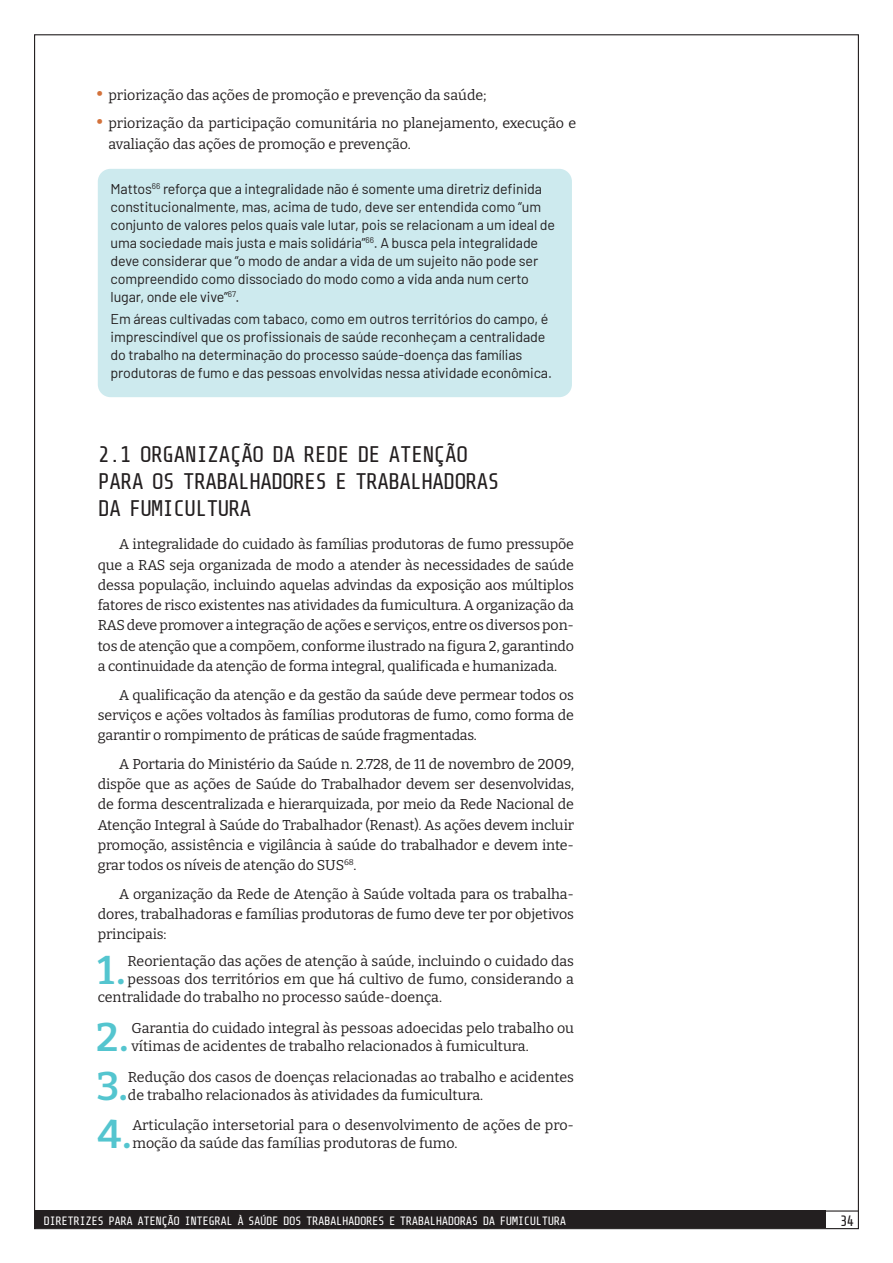
<style>
.page{position:relative;width:893px;height:1263px;background:#fff}
.page>*{position:absolute;margin:0;border:0;box-sizing:border-box;transform-origin:0 0}
.Texto_com_capitular{font:600 39.9px "Bitter";color:#54c5cf}
.TB_Subtitulo{font:22.5px/27px "Share Tech Mono";letter-spacing:-.05em;color:#231f20}
.t1{font:15px "Share Tech Mono";color:#231f20}
.TB_texto9_5_13_5{font:14.25px/20.2px "Bitter";letter-spacing:-.01em;color:#231f20;text-align:justify}
.TB_texto_atencao{font:14.25px/18px "Barlow";letter-spacing:-.01em;color:#231f20}
.Texto_com_capitular-2{font:14.25px/18px "Bitter";color:#231f20}
.TB_texto_recuo{font:14.25px/20.2px "Bitter";color:#231f20}
.t2{font:12px "Share Tech Mono";letter-spacing:-.04em;color:#fff}
.s1{font-size:21px;color:#d3723b}
</style>
<div class="page">
<div style="left:98px;top:169px;width:474px;height:228px;background:#cdeaee;border-radius:13px"></div>
<div style="left:35px;top:1210px;width:791px;height:18px;background:#231f20"></div>
<hr style="left:820px;top:1210px;width:39px;height:1px;background:#231f20">
<p class="TB_texto_recuo" style="left:96px;top:84px;width:392px"><span class="s1">•</span> priorização das ações de promoção e prevenção da saúde;</p>
<p class="TB_texto_recuo" style="left:108px;top:113px;width:469px;text-indent:-13px"><span class="s1">•</span> priorização da participação comunitária no planejamento, execução e avaliação das ações de promoção e prevenção.</p>
<p class="TB_texto_atencao" style="left:111px;top:179px;width:446px">Mattos<sup>66</sup> reforça que a integralidade não é somente uma diretriz definida constitucionalmente, mas, acima de tudo, deve ser entendida como “um conjunto de valores pelos quais vale lutar, pois se relacionam a um ideal de uma sociedade mais justa e mais solidária”<sup>66</sup>. A busca pela integralidade deve considerar que “o modo de andar a vida de um sujeito não pode ser compreendido como dissociado do modo como a vida anda num certo lugar, onde ele vive”<sup>67</sup>.</p>
<p class="TB_texto_atencao" style="left:111px;top:309px;width:443px">Em áreas cultivadas com tabaco, como em outros territórios do campo, é imprescindível que os profissionais de saúde reconheçam a centralidade do trabalho na determinação do processo saúde-doença das famílias produtoras de fumo e das pessoas envolvidas nessa atividade econômica.</p>
<p class="TB_Subtitulo" style="left:98px;top:442px;width:403px">2.1 ORGANIZAÇÃO DA REDE DE ATENÇÃO<br>PARA OS TRABALHADORES E TRABALHADORAS<br>DA FUMICULTURA</p>
<p class="TB_texto9_5_13_5" style="left:98px;top:534px;width:478px;text-indent:21px">A integralidade do cuidado às famílias produtoras de fumo pressupõe que a RAS seja organizada de modo a atender às necessidades de saúde dessa população, incluindo aquelas advindas da exposição aos múltiplos fatores de risco existentes nas atividades da fumicultura. A organização da RAS deve promover a integração de ações e serviços, entre os diversos pon&shy;tos de atenção que a compõem, conforme ilustrado na figura 2, garantindo a continuidade da atenção de forma integral, qualificada e humanizada.</p>
<p class="TB_texto9_5_13_5" style="left:98px;top:684px;width:478px;text-indent:21px">A qualificação da atenção e da gestão da saúde deve permear todos os serviços e ações voltados às famílias produtoras de fumo, como forma de garantir o rompimento de práticas de saúde fragmentadas.</p>
<p class="TB_texto9_5_13_5" style="left:98px;top:753px;width:478px;text-indent:21px">A Portaria do Ministério da Saúde n. 2.728, de 11 de novembro de 2009, dispõe que as ações de Saúde do Trabalhador devem ser desenvolvidas, de forma descentralizada e hierarquizada, por meio da Rede Nacional de Atenção Integral à Saúde do Trabalhador (Renast). As ações devem incluir promoção, assistência e vigilância à saúde do trabalhador e devem inte&shy;grar todos os níveis de atenção do SUS<sup>68</sup>.</p>
<p class="TB_texto9_5_13_5" style="left:98px;top:883px;width:478px;text-indent:21px">A organização da Rede de Atenção à Saúde voltada para os trabalha&shy;dores, trabalhadoras e famílias produtoras de fumo deve ter por objetivos principais:</p>
<p class="Texto_com_capitular" style="left:97px;top:945px;width:30px">1.</p>
<p class="Texto_com_capitular-2" style="left:128px;top:952px;width:448px">Reorientação das ações de atenção à saúde, incluindo o cuidado das</p>
<p class="Texto_com_capitular-2" style="left:128px;top:970px;width:448px">pessoas dos territórios em que há cultivo de fumo, considerando a</p>
<p class="Texto_com_capitular-2" style="left:98px;top:988px;width:346px">centralidade do trabalho no processo saúde-doença.</p>
<p class="Texto_com_capitular" style="left:96px;top:1011px;width:34px">2.</p>
<p class="Texto_com_capitular-2" style="left:132px;top:1018px;width:444px">Garantia do cuidado integral às pessoas adoecidas pelo trabalho ou vítimas de acidentes de trabalho relacionados à fumicultura.</p>
<p class="Texto_com_capitular" style="left:97px;top:1060px;width:33px">3.</p>
<p class="Texto_com_capitular-2" style="left:128px;top:1067px;width:448px">Redução dos casos de doenças relacionadas ao trabalho e acidentes de trabalho relacionados às atividades da fumicultura.</p>
<p class="Texto_com_capitular" style="left:97px;top:1109px;width:35px">4.</p>
<p class="Texto_com_capitular-2" style="left:132px;top:1116px;width:443px">Articulação intersetorial para o desenvolvimento de ações de pro&shy;moção da saúde das famílias produtoras de fumo.</p>
<p class="t2" style="left:44px;top:1214px;width:524px">DIRETRIZES PARA ATENÇÃO INTEGRAL À SAÚDE DOS TRABALHADORES E TRABALHADORAS DA FUMICULTURA</p>
<p class="t1" style="left:840px;top:1213px;width:16px">34</p>
</div>
